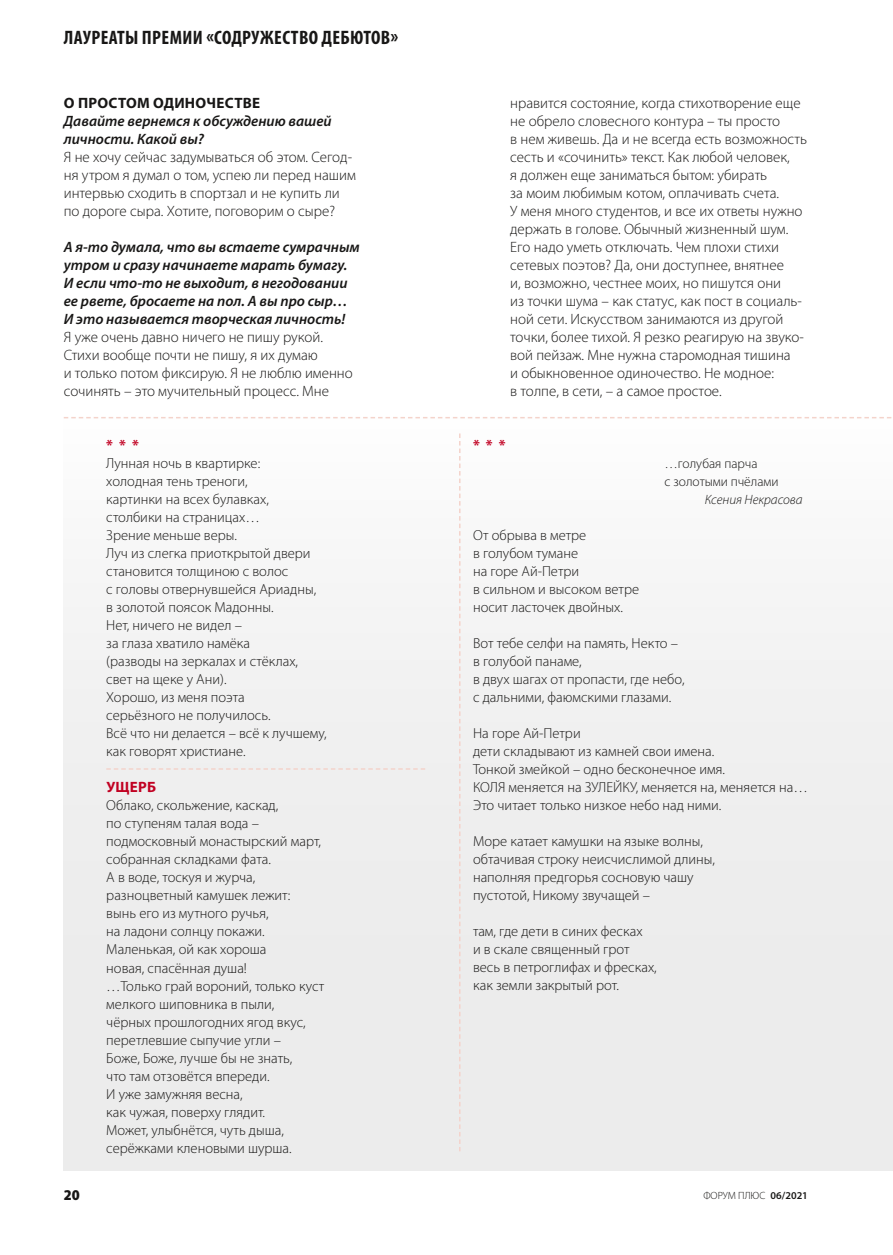
<style>
.page{position:relative;width:893px;height:1255px;background:#fff}
.page>*{position:absolute;margin:0;border:0;box-sizing:border-box;transform-origin:0 0}
.t1{font:700 condensed 19.5px "Myriad Pro";letter-spacing:.02em;color:#181716}
.t2{font:300 15px/18px "Myriad Pro";color:#181716}
.t3{font:italic 600 15px/18px "Myriad Pro";color:#181716}
.t4{font:700 15px "Myriad Pro";letter-spacing:.02em;color:#181716}
.t5{font:700 15px "Myriad Pro";letter-spacing:.02em;color:#c10122}
.t6{font:900 semi-condensed 15px "Myriad Pro";color:#181716}
.t7{font:300 14.55px/18px "Myriad Pro";color:#181716}
.t8{font:300 13.5px/18px "Myriad Pro";color:#181716}
.t9{font:italic 300 13.5px "Myriad Pro";color:#181716}
.t10{font:300 10.5px "Myriad Pro";color:#181716}
.s1{font-weight:600}
</style>
<div class="page">
<div style="left:64px;top:417px;width:829px;height:753px;background:#ececec"></div>
<svg style="left:64px;top:417px;width:829px;height:1px"></svg>
<svg style="left:106px;top:768px;width:319px;height:1px"></svg>
<svg style="left:459px;top:433px;width:1px;height:718px"></svg>
<h1 class="t1" style="left:64px;top:26px;width:336px">ЛАУРЕАТЫ ПРЕМИИ «СОДРУЖЕСТВО ДЕБЮТОВ»</h1>
<p class="t4" style="left:64px;top:93px;width:198px">О ПРОСТОМ ОДИНОЧЕСТВЕ</p>
<p class="t3" style="left:64px;top:112px;width:269px">Давайте вернемся к обсуждению вашей личности. Какой вы?</p>
<p class="t2" style="left:64px;top:148px;width:294px">Я не хочу сейчас задумываться об этом. Сегод&shy;ня утром я думал о том, успею ли перед нашим интервью сходить в спортзал и не купить ли по дороге сыра. Хотите, поговорим о сыре?</p>
<p class="t3" style="left:64px;top:238px;width:298px">А я-то думала, что вы встаете сумрачным утром и сразу начинаете марать бумагу.<br>И если что-то не выходит, в негодовании ее рвете, бросаете на пол. А вы про сыр… И это называется творческая личность!</p>
<p class="t2" style="left:64px;top:328px;width:291px">Я уже очень давно ничего не пишу рукой.<br>Стихи вообще почти не пишу, я их думаю<br>и только потом фиксирую. Я не люблю именно сочинять – это мучительный процесс. Мне</p>
<p class="t5" style="left:106px;top:435px;width:34px">* * *</p>
<p class="t7" style="left:106px;top:454px;width:222px">Лунная ночь в квартирке:<br>холодная тень треноги,<br>картинки на всех булавках, столбики на страницах…<br>Зрение меньше веры.<br>Луч из слегка приоткрытой двери становится толщиною с волос<br>с головы отвернувшейся Ариадны,<br>в золотой поясок Мадонны.<br>Нет, ничего не видел –<br>за глаза хватило намёка<br>(разводы на зеркалах и стёклах, свет на щеке у Ани).<br>Хорошо, из меня поэта<br>серьёзного не получилось.<br>Всё что ни делается – всё к лучшему, как говорят христиане.</p>
<p class="t5" style="left:106px;top:777px;width:51px">УЩЕРБ</p>
<p class="t7" style="left:106px;top:796px;width:220px">Облако, скольжение, каскад,<br>по ступеням талая вода – подмосковный монастырский март, собранная складками фата.<br>А в воде, тоскуя и журча, разноцветный камушек лежит:<br>вынь его из мутного ручья,<br>на ладони солнцу покажи.<br>Маленькая, ой как хороша<br>новая, спасённая душа!<br>…Только грай вороний, только куст мелкого шиповника в пыли,<br>чёрных прошлогодних ягод вкус, перетлевшие сыпучие угли –<br>Боже, Боже, лучше бы не знать,<br>что там отзовётся впереди.<br>И уже замужняя весна,<br>как чужая, поверху глядит.<br>Может, улыбнётся, чуть дыша, серёжками кленовыми шурша.</p>
<p class="t2" style="left:510px;top:94px;width:298px">нравится состояние, когда стихотворение еще не обрело словесного контура – ты просто<br>в нем живешь. Да и не всегда есть возможность сесть и «сочинить» текст. Как любой человек,<br>я должен еще заниматься бытом: убирать<br>за моим любимым котом, оплачивать счета.<br>У меня много студентов, и все их ответы нужно держать в голове. Обычный жизненный шум.<br>Его надо уметь отключать. Чем плохи стихи сетевых поэтов? Да, они доступнее, внятнее<br>и, возможно, честнее моих, но пишутся они<br>из точки шума – как статус, как пост в социаль&shy;ной сети. Искусством занимаются из другой точки, более тихой. Я резко реагирую на звуко&shy;вой пейзаж. Мне нужна старомодная тишина<br>и обыкновенное одиночество. Не модное:<br>в толпе, в сети, – а самое простое.</p>
<p class="t5" style="left:473px;top:435px;width:34px">* * *</p>
<p class="t8" style="left:664px;top:455px;width:116px">…голубая парча<br>с золотыми пчёлами</p>
<p class="t9" style="left:705px;top:492px;width:99px">Ксения Некрасова</p>
<p class="t7" style="left:473px;top:526px;width:168px">От обрыва в метре<br>в голубом тумане<br>на горе Ай-Петри<br>в сильном и высоком ветре носит ласточек двойных.</p>
<p class="t7" style="left:473px;top:634px;width:213px">Вот тебе селфи на память, Некто – в голубой панаме,<br>в двух шагах от пропасти, где небо, с дальними, фаюмскими глазами.</p>
<p class="t7" style="left:473px;top:724px;width:336px">На горе Ай-Петри<br>дети складывают из камней свои имена.<br>Тонкой змейкой – одно бесконечное имя.<br>КОЛЯ меняется на ЗУЛЕЙКУ, меняется на, меняется на… Это читает только низкое небо над ними.</p>
<p class="t7" style="left:473px;top:832px;width:244px">Море катает камушки на языке волны, обтачивая строку неисчислимой длины, наполняя предгорья сосновую чашу пустотой, Никому звучащей –</p>
<p class="t7" style="left:473px;top:922px;width:185px">там, где дети в синих фесках<br>и в скале священный грот весь в петроглифах и фресках, как земли закрытый рот.</p>
<p class="t6" style="left:64px;top:1186px;width:18px">20</p>
<p class="t10" style="left:703px;top:1190px;width:106px">ФОРУМ ПЛЮС <span class="s1">06/2021</span></p>
</div>
